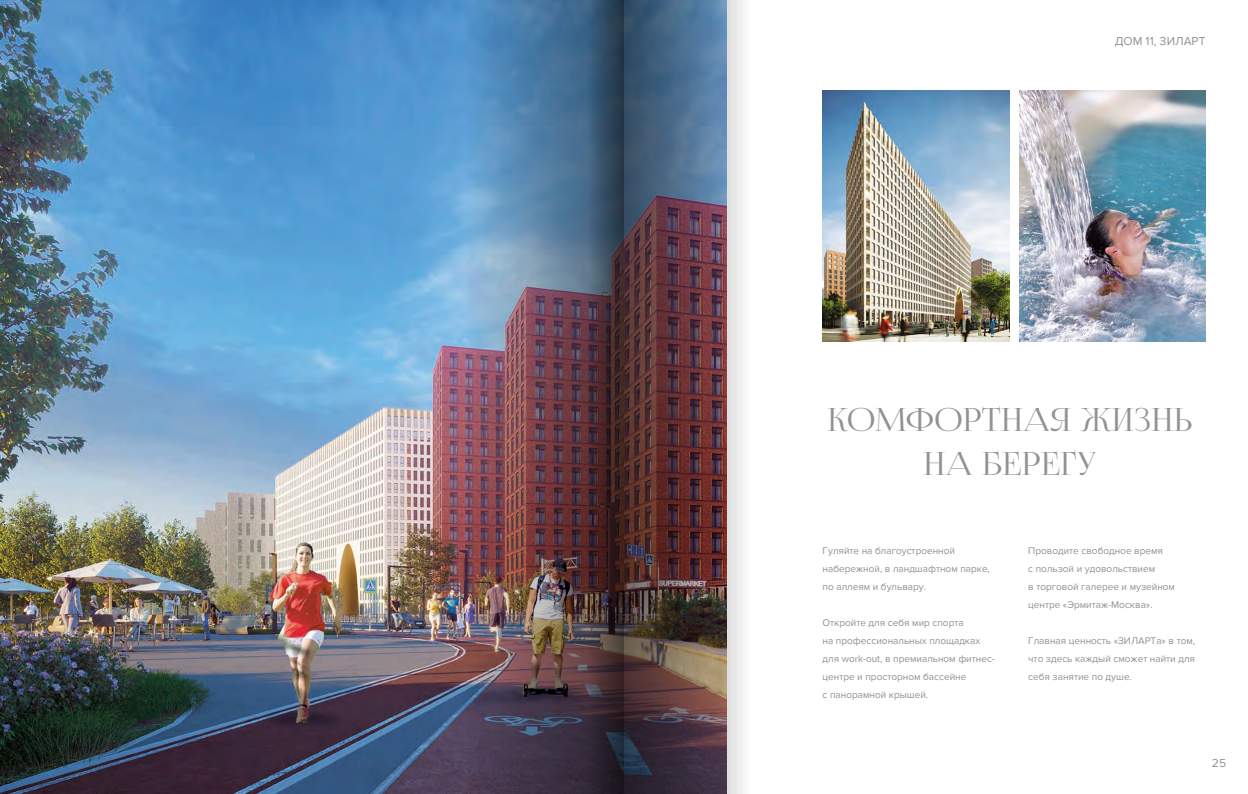
<style>
.page{position:relative;width:1248px;height:794px;background:#fff}
.page>*{position:absolute;margin:0;border:0;box-sizing:border-box;transform-origin:0 0}
.t1{font:32px/44px "Lighthaus";color:#929292;text-align:center}
.t2{font:12px "Proxima Nova";color:#929292}
.t3{font:10px/18px "Proxima Nova";color:#929292}
</style>
<div class="page">
<img style="left:1019px;top:91px;width:186px;height:250px">
<img style="left:0;top:0;width:624px;height:794px">
<img style="left:875px;top:91px;width:134px;height:250px">
<img style="left:372px;top:0;width:194px;height:794px">
<img style="left:566px;top:0;width:57px;height:794px">
<img style="left:624px;top:0;width:251px;height:794px">
<p class="t2" style="left:1114px;top:35px;width:92px">ДОМ 11, ЗИЛАРТ</p>
<h1 class="t1" style="left:827px;top:398px;width:366px">КОМФОРТНАЯ ЖИЗНЬ<br>НА БЕРЕГУ</h1>
<p class="t3" style="left:822px;top:541px;width:169px">Гуляйте на благоустроенной набережной, в ландшафтном парке, по аллеям и бульвару.</p>
<p class="t3" style="left:822px;top:613px;width:174px">Откройте для себя мир спорта<br>на профессиональных площадках для work-out, в премиальном фитнес&shy;центре и просторном бассейне<br>с панорамной крышей.</p>
<p class="t3" style="left:1028px;top:541px;width:148px">Проводите свободное время<br>с пользой и удовольствием<br>в торговой галерее и музейном центре «Эрмитаж-Москва».</p>
<p class="t3" style="left:1028px;top:631px;width:168px;text-align:justify">Главная ценность «ЗИЛАРТа» в том, что здесь каждый сможет найти для себя занятие по душе.</p>
<p class="t2" style="left:1211px;top:756px;width:16px">25</p>
</div>
